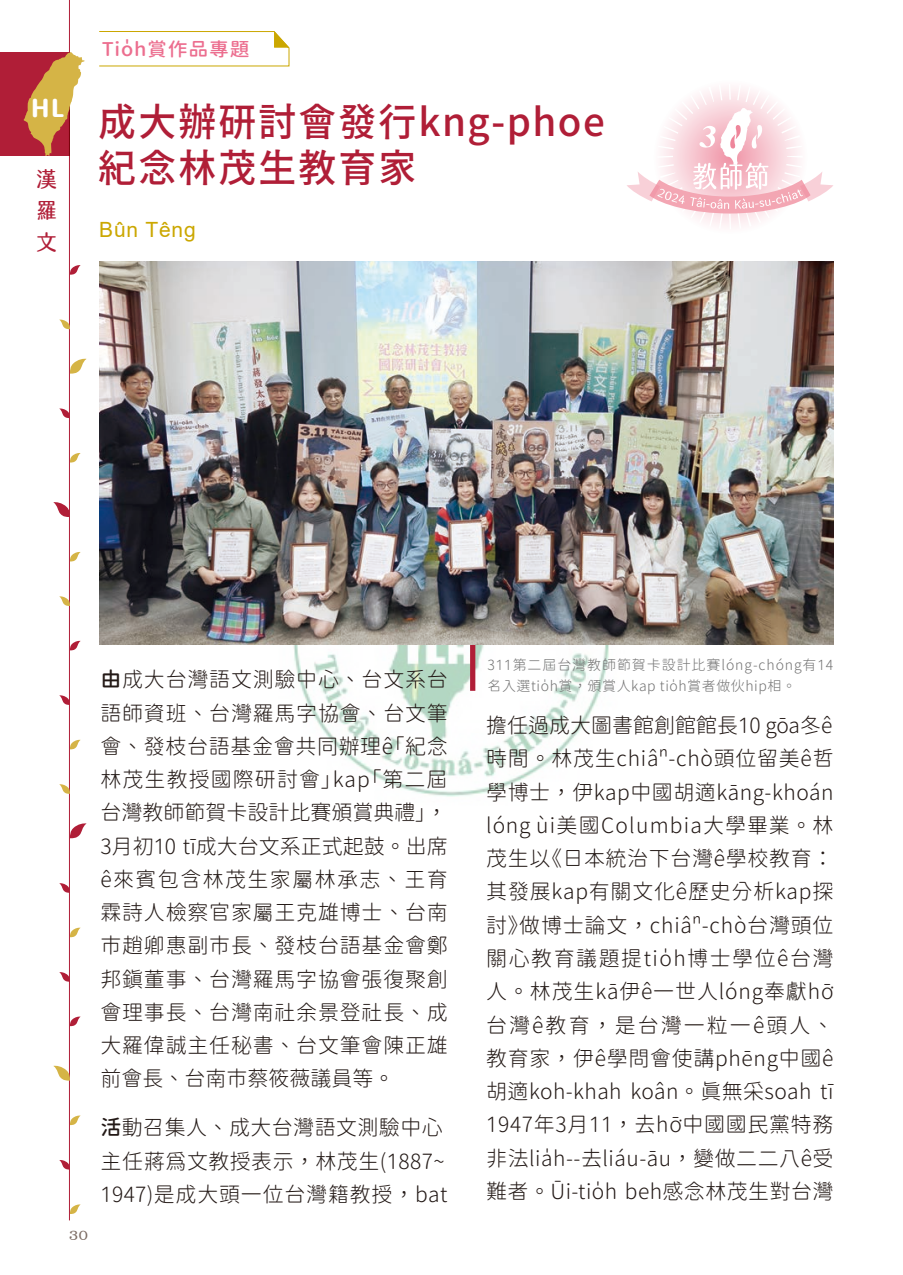
<style>
.page{position:relative;width:903px;height:1275px;background:#fff}
.page>*{position:absolute;margin:0;border:0;box-sizing:border-box;transform-origin:0 0}
.t1{font:38.5px/45.5px "Gen Seki Gothic TW M";letter-spacing:.04em;color:#b01e37}
.t2{font:24.5px "jf jinxuanlatte 1.1 Heavy";color:#fff}
.t3{font:21px/33.2px "Gen Sen Rounded TW L";letter-spacing:.035em;color:#231916}
.t4{font:21px "Arial";letter-spacing:.04em;color:#cba700}
.t5{font:21px/31.5px "jf jinxuanlatte 1.1 Medium";color:#b01e37;text-align:justify}
.t6{font:18.9px "Gen Sen Rounded TW M";letter-spacing:.04em;color:#ec6e8f;scale:1.05 1}
.t7{font:300 14.88px "Clarendon BT";color:#7c6c64}
.t8{font:14px/21px "Gen Sen Rounded TW L";letter-spacing:.065em;color:#727272}
.s1{font-family:"Gen Sen Rounded TW M"}
</style>
<div class="page">
<img style="left:278px;top:644px;width:346px;height:153px">
<hr style="left:69px;top:0;width:1px;height:1220px;background:#b01e37">
<div style="left:470px;top:637px;width:5px;height:54px;background:#b01e37"></div>
<svg style="left:99px;top:31px;width:191px;height:36px"></svg>
<img style="left:99px;top:262px;width:734px;height:382px">
<svg style="left:70px;top:265px;width:11px;height:10px"></svg>
<svg style="left:70px;top:358px;width:17px;height:16px"></svg>
<svg style="left:59px;top:319px;width:11px;height:10px"></svg>
<svg style="left:70px;top:453px;width:11px;height:10px"></svg>
<svg style="left:59px;top:408px;width:10px;height:10px"></svg>
<svg style="left:70px;top:552px;width:11px;height:9px"></svg>
<svg style="left:53px;top:502px;width:16px;height:15px"></svg>
<svg style="left:70px;top:641px;width:11px;height:9px"></svg>
<svg style="left:59px;top:596px;width:11px;height:10px"></svg>
<svg style="left:70px;top:739px;width:11px;height:10px"></svg>
<svg style="left:59px;top:695px;width:10px;height:10px"></svg>
<svg style="left:70px;top:823px;width:17px;height:15px"></svg>
<svg style="left:59px;top:784px;width:11px;height:10px"></svg>
<svg style="left:70px;top:927px;width:11px;height:10px"></svg>
<svg style="left:59px;top:883px;width:10px;height:10px"></svg>
<svg style="left:70px;top:1016px;width:11px;height:10px"></svg>
<svg style="left:59px;top:972px;width:10px;height:10px"></svg>
<svg style="left:70px;top:1115px;width:11px;height:10px"></svg>
<svg style="left:53px;top:1065px;width:17px;height:16px"></svg>
<svg style="left:70px;top:1204px;width:11px;height:10px"></svg>
<svg style="left:59px;top:1160px;width:10px;height:9px"></svg>
<div style="left:0;top:52px;width:69px;height:103px;background:#b01e37"></div>
<svg style="left:24px;top:52px;width:60px;height:104px"></svg>
<svg style="left:627px;top:88px;width:206px;height:139px"></svg>
<p class="t2" style="left:31px;top:94px;width:35px">HL</p>
<p class="t5" style="left:36px;top:164px;width:22px">漢羅文</p>
<p class="t6" style="left:102px;top:38px;width:142px">Tio̍h賞作品專題</p>
<h1 class="t1" style="left:98px;top:100px;width:508px">成大辦研討會發行kng-phoe紀念林茂生教育家</h1>
<p class="t4" style="left:99px;top:215px;width:98px">Bûn Têng</p>
<p class="t7" style="left:69px;top:1226px;width:20px">30</p>
<p class="t3" style="left:100px;top:664px;width:349px;text-align:justify"><span class="s1">由</span>成大台灣語文測驗中心、台文系台語師資班、台灣羅馬字協會、台文筆會、發枝台語基金會共同辦理ê「紀念林茂生教授國際研討會」kap「第二屆台灣教師節賀卡設計比賽頒賞典禮」，3月初10 tī成大台文系正式起鼓。出席ê來賓包含林茂生家屬林承志、王育霖詩人檢察官家屬王克雄博士、台南市趙卿惠副市長、發枝台語基金會鄭邦鎮董事、台灣羅馬字協會張復聚創會理事長、台灣南社余景登社長、成大羅偉誠主任秘書、台文筆會陳正雄前會長、台南市蔡筱薇議員等。</p>
<p class="t3" style="left:100px;top:1111px;width:349px"><span class="s1">活</span>動召集人、成大台灣語文測驗中心主任蔣為文教授表示，林茂生(1887~<br>1947)是成大頭一位台灣籍教授，bat</p>
<p class="t8" style="left:487px;top:654px;width:347px">311第二屆台灣教師節賀卡設計比賽lóng-chóng有14名入選tio̍h賞，頒賞人kap tio̍h賞者做伙hip相。</p>
<p class="t3" style="left:486px;top:709px;width:349px">擔任過成大圖書館創館館長10 gōa冬ê時間。林茂生chiâⁿ-chò頭位留美ê哲學博士，伊kap中國胡適kāng-khoán lóng ùi美國Columbia大學畢業。林茂生以《日本統治下台灣ê學校教育：其發展kap有關文化ê歷史分析kap探討》做博士論文，chiâⁿ-chò台灣頭位關心教育議題提tio̍h博士學位ê台灣人。林茂生kā伊ê一世人lóng奉獻hō͘台灣ê教育，是台灣一粒一ê頭人、教育家，伊ê學問會使講phēng中國ê胡適koh-khah koân。真無采soah tī<br>1947年3月11，去hō͘中國國民黨特務非法lia̍h--去liáu-āu，變做二二八ê受難者。Ū i-tio̍h beh感念林茂生對台灣</p>
</div>
